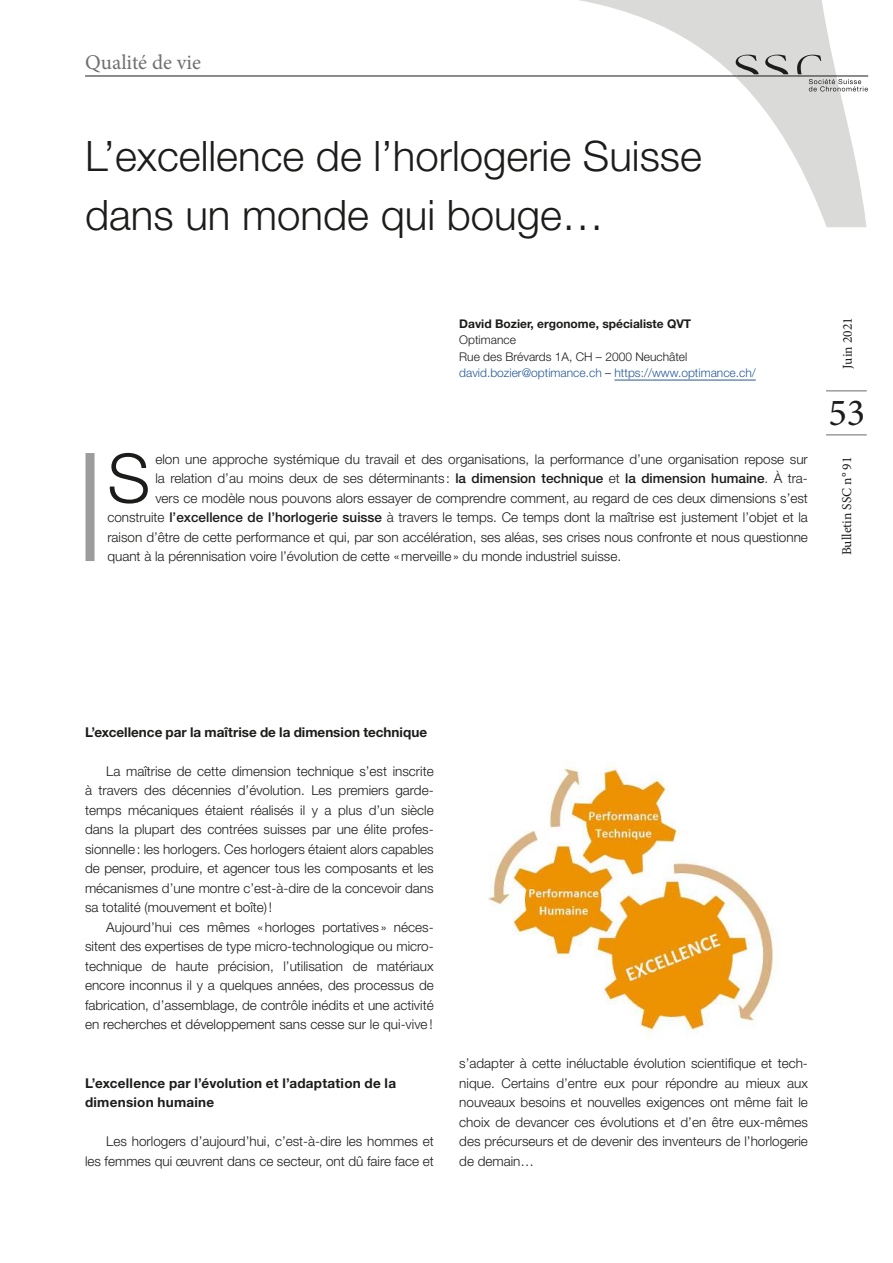
<style>
.page{position:relative;width:893px;height:1263px;background:#fff}
.page>*{position:absolute;margin:0;border:0;box-sizing:border-box;transform-origin:0 0}
.t1{font:300 68.1px "Helvetica Neue";color:#1c1c1b}
.t2{font:300 42px/58.5px "Helvetica Neue";color:#1c1c1b}
.t3{font:38.4px "Minion Pro";color:#1c1c1b}
.t4{font:21px "Minion Pro";color:#6f6f6e}
.t5{font:300 13.5px/19.5px "Helvetica Neue";color:#1c1c1b;text-align:justify}
.t6{font:700 13.5px/19.5px "Helvetica Neue";letter-spacing:.015em;color:#1c1c1b}
.t7{font:13.5px "Minion Pro";color:#1c1c1b}
.t8{font:300 12px/16.5px "Helvetica Neue";color:#265a9b}
.t9{font:700 12px "Helvetica Neue";color:#1c1c1b}
.s1{color:#1c1c1b}
.s2{font-weight:500}
</style>
<div class="page">
<hr style="left:826px;top:390px;width:41px;height:2px;background:#9d9c9c">
<hr style="left:826px;top:434px;width:41px;height:2px;background:#9d9c9c">
<svg style="left:442px;top:0;width:424px;height:227px"></svg>
<svg style="left:736px;top:55px;width:23px;height:19px"></svg>
<svg style="left:765px;top:55px;width:23px;height:19px"></svg>
<hr style="left:736px;top:76px;width:132px;height:1px;background:#1c1c1b">
<svg style="left:797px;top:55px;width:71px;height:36px"></svg>
<hr style="left:85px;top:76px;width:651px;height:1px;background:#1c1c1b">
<div style="left:86px;top:453px;width:9px;height:108px;background:#9d9c9c"></div>
<hr style="left:614px;top:380px;width:142px;height:1px;background:#265a9b">
<img style="left:488px;top:765px;width:286px;height:273px">
<h3 class="t4" style="left:85px;top:54px;width:118px">Qualité de vie</h3>
<h2 class="t2" style="left:85px;top:127px;width:618px">L’excellence de l’horlogerie Suisse dans un monde qui bouge…</h2>
<p class="t9" style="left:459px;top:319px;width:233px">David Bozier, ergonome, spécialiste QVT</p>
<p class="t8" style="left:459px;top:332px;width:298px"><span class="s1">Optimance<br>Rue des Brévards 1A, CH – 2000 Neuchâtel </span>david.bozier@optimance.ch <span class="s1">–</span> https://www.optimance.ch/</p>
<h1 class="t1" style="left:107px;top:440px;width:44px">S</h1>
<p class="t5" style="left:155px;top:449px;width:654px">elon une approche systémique du travail et des organisations, la performance d’une organisation repose sur</p>
<p class="t5" style="left:155px;top:468px;width:654px">la relation d’au moins deux de ses déterminants : <span class="s2">la dimension technique</span> et <span class="s2">la dimension humaine</span>. À tra-</p>
<p class="t5" style="left:155px;top:488px;width:654px">vers ce modèle nous pouvons alors essayer de comprendre comment, au regard de ces deux dimensions s’est</p>
<p class="t5" style="left:107px;top:507px;width:702px">construite <span class="s2">l’excellence de l’horlogerie suisse</span> à travers le temps. Ce temps dont la maîtrise est justement l’objet et la</p>
<p class="t5" style="left:107px;top:527px;width:702px">raison d’être de cette performance et qui, par son accélération, ses aléas, ses crises nous confronte et nous questionne</p>
<p class="t5" style="left:107px;top:546px;width:515px">quant à la pérennisation voire l’évolution de cette « merveille » du monde industriel suisse.</p>
<p class="t7" style="left:842px;top:368px;width:53px;rotate:-90deg">Juin 2021</p>
<h3 class="t3" style="left:828px;top:397px;width:38px">53</h3>
<p class="t7" style="left:842px;top:555px;width:100px;rotate:-90deg">Bulletin SSC n° 91</p>
<p class="t6" style="left:85px;top:723px;width:344px">L’excellence par la maîtrise de la dimension technique</p>
<p class="t5" style="left:85px;top:761px;width:350px;text-indent:21px">La maîtrise de cette dimension technique s’est inscrite à travers des décennies d’évolution. Les premiers garde&shy;temps mécaniques étaient réalisés il y a plus d’un siècle dans la plupart des contrées suisses par une élite profes&shy;sionnelle : les horlogers. Ces horlogers étaient alors capables de penser, produire, et agencer tous les composants et les mécanismes d’une montre c’est-à-dire de la concevoir dans sa totalité (mouvement et boîte) !</p>
<p class="t5" style="left:85px;top:917px;width:350px;text-indent:21px">Aujourd’hui ces mêmes « horloges portatives » néces&shy;sitent des expertises de type micro-technologique ou micro&shy;technique de haute précision, l’utilisation de matériaux encore inconnus il y a quelques années, des processus de fabrication, d’assemblage, de contrôle inédits et une activité en recherches et développement sans cesse sur le qui-vive !</p>
<p class="t6" style="left:85px;top:1074px;width:313px">L’excellence par l’évolution et l’adaptation de la dimension humaine</p>
<p class="t5" style="left:85px;top:1131px;width:350px;text-align:right">Les horlogers d’aujourd’hui, c’est-à-dire les hommes et<br>les femmes qui œuvrent dans ce secteur, ont dû faire face et</p>
<p class="t5" style="left:459px;top:1053px;width:350px">s’adapter à cette inéluctable évolution scientifique et tech&shy;nique. Certains d’entre eux pour répondre au mieux aux nouveaux besoins et nouvelles exigences ont même fait le choix de devancer ces évolutions et d’en être eux-mêmes des précurseurs et de devenir des inventeurs de l’horlogerie de demain…</p>
</div>
